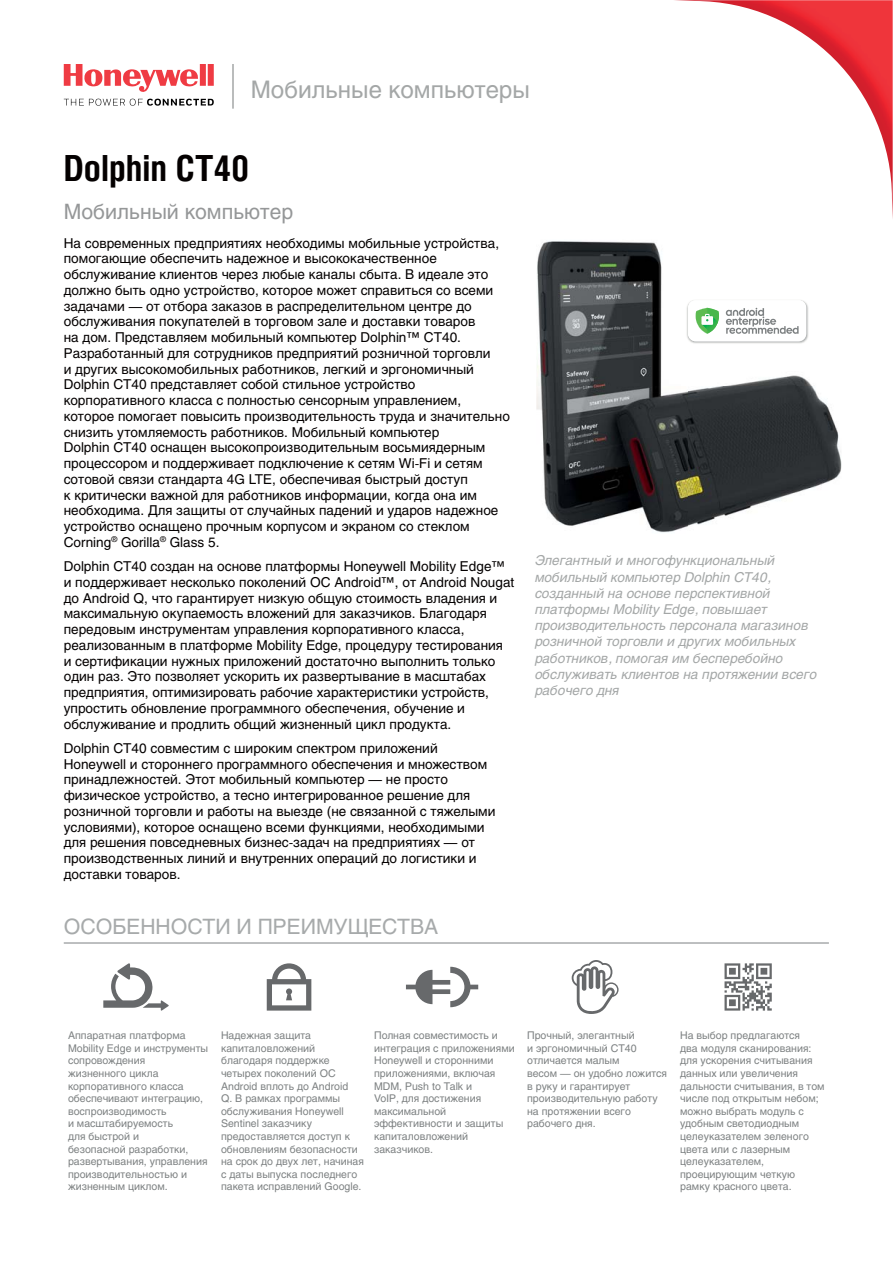
<style>
.page{position:relative;width:893px;height:1263px;background:#fff}
.page>*{position:absolute;margin:0;border:0;box-sizing:border-box;transform-origin:0 0}
.t1{font:700 36px "Helios Cond";color:#040000}
.t2{font:24px "Helios";color:#a4a7a7}
.t3{font:21px "Helios";color:#a7aaab}
.t4{font:21px "Helios";color:#959798}
.t5{font:13.5px/15.8px "Helios";color:#040000}
.t6{font:italic 13.5px/16.2px "Helios";color:#a4a7a7}
.t7{font:10.5px/12.6px "Helios";color:#7d8182}
</style>
<div class="page">
<hr style="left:64px;top:943px;width:765px;height:1px;background:#7d8182">
<svg style="left:103px;top:963px;width:66px;height:48px"></svg>
<svg style="left:267px;top:963px;width:44px;height:48px"></svg>
<svg style="left:406px;top:967px;width:72px;height:40px"></svg>
<svg style="left:572px;top:960px;width:46px;height:54px"></svg>
<svg style="left:724px;top:963px;width:48px;height:48px"></svg>
<img style="left:674px;top:0;width:219px;height:219px">
<svg style="left:64px;top:64px;width:150px;height:28px"></svg>
<svg style="left:64px;top:99px;width:150px;height:7px"></svg>
<hr style="left:232px;top:64px;width:2px;height:45px;background:#a4a7a7">
<img style="left:536px;top:241px;width:305px;height:292px">
<img style="left:685px;top:298px;width:124px;height:46px">
<div style="left:688px;top:300px;width:118px;height:41px;background:#fff;border-radius:8px"></div>
<svg style="left:696px;top:308px;width:23px;height:26px"></svg>
<svg style="left:726px;top:308px;width:72px;height:26px"></svg>
<h2 class="t2" style="left:251px;top:80px;width:281px">Мобильные компьютеры</h2>
<h1 class="t1" style="left:64px;top:148px;width:187px">Dolphin CT40</h1>
<h3 class="t4" style="left:64px;top:204px;width:231px">Мобильный компьютер</h3>
<p class="t5" style="left:64px;top:236px;width:448px">На современных предприятиях необходимы мобильные устройства, помогающие обеспечить надежное и высококачественное обслуживание клиентов через любые каналы сбыта. В идеале это должно быть одно устройство, которое может справиться со всеми задачами — от отбора заказов в распределительном центре до обслуживания покупателей в торговом зале и доставки товаров<br>на дом. Представляем мобильный компьютер Dolphin™ CT40.<br>Разработанный для сотрудников предприятий розничной торговли<br>и других высокомобильных работников, легкий и эргономичный Dolphin CT40 представляет собой стильное устройство корпоративного класса с полностью сенсорным управлением, которое помогает повысить производительность труда и значительно снизить утомляемость работников. Мобильный компьютер<br>Dolphin CT40 оснащен высокопроизводительным восьмиядерным процессором и поддерживает подключение к сетям Wi-Fi и сетям сотовой связи стандарта 4G LTE, обеспечивая быстрый доступ<br>к критически важной для работников информации, когда она им необходима. Для защиты от случайных падений и ударов надежное устройство оснащено прочным корпусом и экраном со стеклом Corning<sup>®</sup> Gorilla<sup>®</sup> Glass 5.</p>
<p class="t5" style="left:64px;top:559px;width:452px">Dolphin CT40 создан на основе платформы Honeywell Mobility Edge™ и поддерживает несколько поколений ОС Android™, от Android Nougat до Android Q, что гарантирует низкую общую стоимость владения и максимальную окупаемость вложений для заказчиков. Благодаря передовым инструментам управления корпоративного класса, реализованным в платформе Mobility Edge, процедуру тестирования<br>и сертификации нужных приложений достаточно выполнить только один раз. Это позволяет ускорить их развертывание в масштабах предприятия, оптимизировать рабочие характеристики устройств, упростить обновление программного обеспечения, обучение и обслуживание и продлить общий жизненный цикл продукта.</p>
<p class="t5" style="left:64px;top:741px;width:433px">Dolphin CT40 совместим с широким спектром приложений Honeywell и стороннего программного обеспечения и множеством принадлежностей. Этот мобильный компьютер — не просто физическое устройство, а тесно интегрированное решение для розничной торговли и работы на выезде (не связанной с тяжелыми условиями), которое оснащено всеми функциями, необходимыми для решения повседневных бизнес-задач на предприятиях — от производственных линий и внутренних операций до логистики и доставки товаров.</p>
<h3 class="t3" style="left:64px;top:919px;width:376px">ОСОБЕННОСТИ И ПРЕИМУЩЕСТВА</h3>
<p class="t6" style="left:535px;top:553px;width:283px">Элегантный и многофункциональный мобильный компьютер Dolphin CT40, созданный на основе перспективной платформы Mobility Edge, повышает производительность персонала магазинов розничной торговли и других мобильных работников, помогая им бесперебойно обслуживать клиентов на протяжении всего рабочего дня</p>
<p class="t7" style="left:68px;top:1030px;width:142px">Аппаратная платформа<br>Mobility Edge и инструменты сопровождения<br>жизненного цикла корпоративного класса обеспечивают интеграцию, воспроизводимость<br>и масштабируемость<br>для быстрой и<br>безопасной разработки, развертывания, управления производительностью и жизненным циклом.</p>
<p class="t7" style="left:221px;top:1030px;width:144px">Надежная защита капиталовложений благодаря поддержке четырех поколений ОС<br>Android вплоть до Android<br>Q. В рамках программы обслуживания Honeywell<br>Sentinel заказчику предоставляется доступ к обновлениям безопасности на срок до двух лет, начиная с даты выпуска последнего пакета исправлений Google.</p>
<p class="t7" style="left:374px;top:1030px;width:142px">Полная совместимость и интеграция с приложениями<br>Honeywell и сторонними приложениями, включая<br>MDM, Push to Talk и<br>VoIP, для достижения максимальной эффективности и защиты капиталовложений заказчиков.</p>
<p class="t7" style="left:527px;top:1030px;width:141px">Прочный, элегантный<br>и эргономичный CT40 отличается малым<br>весом — он удобно ложится в руку и гарантирует производительную работу на протяжении всего рабочего дня.</p>
<p class="t7" style="left:680px;top:1030px;width:146px">На выбор предлагаются<br>два модуля сканирования: для ускорения считывания данных или увеличения дальности считывания, в том числе под открытым небом; можно выбрать модуль с удобным светодиодным целеуказателем зеленого цвета или с лазерным целеуказателем, проецирующим четкую рамку красного цвета.</p>
</div>
